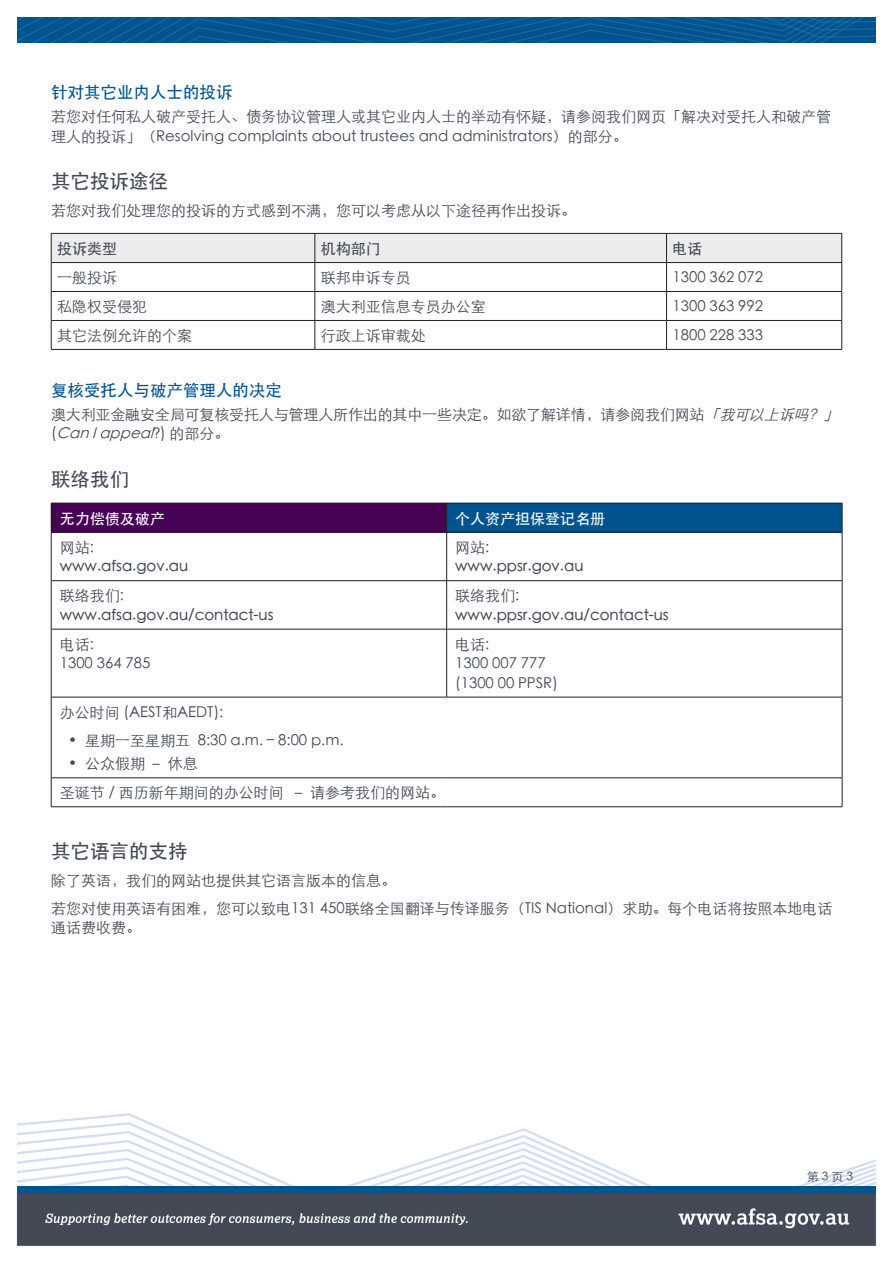
<style>
.page{position:relative;width:893px;height:1263px;background:#fff}
.page>*{position:absolute;margin:0;border:0;box-sizing:border-box;transform-origin:0 0}
.t1{font:500 19.5px "ST Heiti SC";color:#434954}
.t2{font:500 16.5px "ST Heiti SC";color:#00548e}
.Text{font:300 15px/19.5px "ST Heiti SC";color:#434954}
.Text-2{font:500 15px/19.5px "ST Heiti SC";color:#434954}
.Text-3{font:500 15px "ST Heiti SC";color:#fff}
.t3{font:300 12px "ST Heiti SC";color:#434954}
.s1{font-style:italic}
.s2{font-weight:300}
</style>
<div class="page">
<svg style="left:17px;top:1122px;width:513px;height:9px"></svg>
<svg style="left:17px;top:1131px;width:533px;height:9px"></svg>
<svg style="left:17px;top:1140px;width:553px;height:9px"></svg>
<svg style="left:17px;top:1149px;width:573px;height:9px"></svg>
<svg style="left:17px;top:1158px;width:859px;height:9px"></svg>
<svg style="left:17px;top:1167px;width:859px;height:7px"></svg>
<svg style="left:17px;top:1174px;width:859px;height:7px"></svg>
<svg style="left:17px;top:1181px;width:859px;height:5px"></svg>
<div style="left:17px;top:1186px;width:859px;height:7px;background:#00548e"></div>
<img style="left:16px;top:1194px;width:860px;height:52px">
<svg style="left:17px;top:17px;width:859px;height:26px;background:#045790"></svg>
<svg style="left:51px;top:233px;width:791px;height:116px"></svg>
<hr style="left:51px;top:349px;width:264px;height:1px;background:#231f20">
<hr style="left:315px;top:349px;width:351px;height:1px;background:#231f20">
<hr style="left:666px;top:349px;width:176px;height:1px;background:#231f20">
<div style="left:51px;top:503px;width:396px;height:29px;background:#460355"></div>
<div style="left:447px;top:503px;width:395px;height:29px;background:#00548e"></div>
<hr style="left:51px;top:503px;width:396px;height:1px;background:#231f20">
<svg style="left:51px;top:504px;width:1px;height:28px"></svg>
<hr style="left:447px;top:503px;width:395px;height:1px;background:#231f20">
<svg style="left:446px;top:503px;width:1px;height:29px"></svg>
<svg style="left:842px;top:503px;width:1px;height:29px"></svg>
<hr style="left:51px;top:532px;width:396px;height:1px;background:#231f20">
<hr style="left:51px;top:532px;width:1px;height:48px;background:#231f20">
<hr style="left:447px;top:532px;width:395px;height:1px;background:#231f20">
<hr style="left:446px;top:532px;width:1px;height:48px;background:#231f20">
<hr style="left:842px;top:532px;width:1px;height:48px;background:#231f20">
<hr style="left:51px;top:580px;width:396px;height:1px;background:#231f20">
<hr style="left:51px;top:581px;width:1px;height:48px;background:#231f20">
<hr style="left:447px;top:580px;width:395px;height:1px;background:#231f20">
<hr style="left:446px;top:581px;width:1px;height:48px;background:#231f20">
<hr style="left:842px;top:581px;width:1px;height:48px;background:#231f20">
<hr style="left:51px;top:629px;width:396px;height:1px;background:#231f20">
<hr style="left:51px;top:629px;width:1px;height:68px;background:#231f20">
<hr style="left:447px;top:629px;width:395px;height:1px;background:#231f20">
<hr style="left:446px;top:629px;width:1px;height:68px;background:#231f20">
<hr style="left:842px;top:629px;width:1px;height:68px;background:#231f20">
<hr style="left:51px;top:697px;width:396px;height:1px;background:#231f20">
<hr style="left:51px;top:697px;width:1px;height:81px;background:#231f20">
<hr style="left:447px;top:697px;width:395px;height:1px;background:#231f20">
<hr style="left:842px;top:697px;width:1px;height:81px;background:#231f20">
<hr style="left:51px;top:777px;width:396px;height:1px;background:#231f20">
<svg style="left:51px;top:778px;width:1px;height:28px"></svg>
<hr style="left:447px;top:777px;width:395px;height:1px;background:#231f20">
<svg style="left:842px;top:778px;width:1px;height:28px"></svg>
<hr style="left:51px;top:806px;width:396px;height:1px;background:#231f20">
<hr style="left:447px;top:806px;width:395px;height:1px;background:#231f20">
<h3 class="t2" style="left:51px;top:83px;width:183px">针对其它业内人士的投诉</h3>
<p class="Text" style="left:51px;top:105px;width:781px">若您对任何私人破产受托人、债务协议管理人或其它业内人士的举动有怀疑，请参阅我们网页「解决对受托人和破产管理人的投诉」（Resolving complaints about trustees and administrators）的部分。</p>
<h2 class="t1" style="left:51px;top:170px;width:118px">其它投诉途径</h2>
<p class="Text" style="left:51px;top:199px;width:526px">若您对我们处理您的投诉的方式感到不满，您可以考虑从以下途径再作出投诉。</p>
<p class="Text-2" style="left:57px;top:239px;width:61px">投诉类型</p>
<p class="Text-2" style="left:321px;top:239px;width:61px">机构部门</p>
<p class="Text-2" style="left:672px;top:239px;width:31px">电话</p>
<p class="Text" style="left:57px;top:266px;width:61px">一般投诉</p>
<p class="Text" style="left:321px;top:266px;width:91px">联邦申诉专员</p>
<p class="Text" style="left:672px;top:266px;width:92px">1300 362 072</p>
<p class="Text" style="left:57px;top:295px;width:91px">私隐权受侵犯</p>
<p class="Text" style="left:321px;top:295px;width:166px">澳大利亚信息专员办公室</p>
<p class="Text" style="left:672px;top:295px;width:92px">1300 363 992</p>
<p class="Text" style="left:57px;top:324px;width:136px">其它法例允许的个案</p>
<p class="Text" style="left:321px;top:324px;width:106px">行政上诉审裁处</p>
<p class="Text" style="left:672px;top:324px;width:92px">1800 228 333</p>
<h3 class="t2" style="left:51px;top:381px;width:232px">复核受托人与破产管理人的决定</h3>
<p class="Text" style="left:51px;top:403px;width:795px">澳大利亚金融安全局可复核受托人与管理人所作出的其中一些决定。如欲了解详情，请参阅我们网站<span class="s1">「我可以上诉吗？」</span>( <span class="s1">CanIappeal</span>? ) 的部分。</p>
<h2 class="t1" style="left:51px;top:468px;width:79px">联络我们</h2>
<p class="Text-3" style="left:60px;top:510px;width:106px">无力偿债及破产</p>
<p class="Text-3" style="left:455px;top:510px;width:151px">个人资产担保登记名册</p>
<p class="Text-2" style="left:60px;top:537px;width:130px"><span class="s2">网站: </span>www.afsa.gov.au</p>
<p class="Text-2" style="left:455px;top:537px;width:130px"><span class="s2">网站: </span>www.ppsr.gov.au</p>
<p class="Text-2" style="left:60px;top:586px;width:215px"><span class="s2">联络我们: </span>www.afsa.gov.au/contact-us</p>
<p class="Text-2" style="left:455px;top:586px;width:215px"><span class="s2">联络我们: </span>www.ppsr.gov.au/contact-us</p>
<p class="Text" style="left:60px;top:633px;width:92px">电话:<br>1300 364 785</p>
<p class="Text" style="left:455px;top:633px;width:104px">电话:<br>1300 007 777 (1300 00 PPSR)</p>
<p class="Text" style="left:60px;top:701px;width:165px">办公时间 (AEST和AEDT):</p>
<p class="Text" style="left:68px;top:729px;width:277px">• 星期一至星期五 8:30 a.m. – 8:00 p.m.</p>
<p class="Text" style="left:68px;top:752px;width:131px">• 公众假期 － 休息</p>
<p class="Text" style="left:60px;top:781px;width:387px">圣诞节 / 西历新年期间的办公时间 － 请参考我们的网站。</p>
<h2 class="t1" style="left:51px;top:840px;width:138px">其它语言的支持</h2>
<p class="Text" style="left:51px;top:869px;width:346px">除了英语，我们的网站也提供其它语言版本的信息。</p>
<p class="Text" style="left:51px;top:897px;width:783px">若您对使用英语有困难，您可以致电131 450联络全国翻译与传译服务（TIS National）求助。每个电话将按照本地电话通话费收费。</p>
<p class="t3" style="left:807px;top:1166px;width:48px">第 3 页 3</p>
</div>
